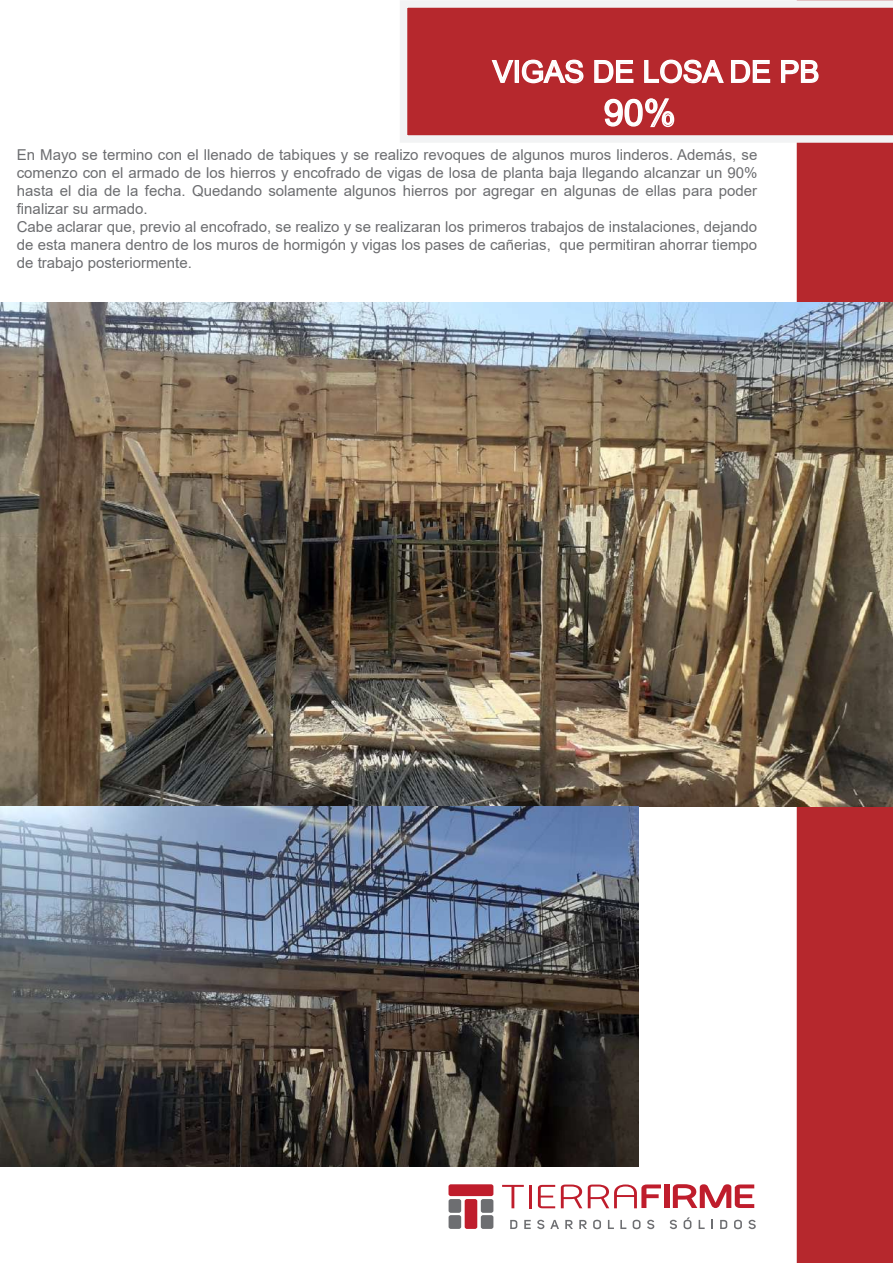
<style>
.page{position:relative;width:893px;height:1263px;background:#fff}
.page>*{position:absolute;margin:0;border:0;box-sizing:border-box;transform-origin:0 0}
.t1{font:36px "Arial";color:#fff}
.t2{font:30px "Arial";color:#fff}
.t3{font:15px/18px "Arial";color:#6c6d70}
</style>
<div class="page">
<div style="left:797px;top:0;width:96px;height:1263px;background:#b6282d"></div>
<svg style="left:502px;top:1185px;width:22px;height:23px"></svg>
<hr style="left:529px;top:1185px;width:3px;height:23px;background:#bf1d2c">
<svg style="left:538px;top:1185px;width:17px;height:23px"></svg>
<svg style="left:561px;top:1184px;width:21px;height:24px"></svg>
<svg style="left:588px;top:1184px;width:73px;height:24px"></svg>
<div style="left:664px;top:1184px;width:5px;height:24px;background:#bf1d2c"></div>
<svg style="left:673px;top:1184px;width:81px;height:24px"></svg>
<svg style="left:510px;top:1220px;width:7px;height:9px"></svg>
<svg style="left:524px;top:1220px;width:7px;height:9px"></svg>
<svg style="left:537px;top:1220px;width:22px;height:9px"></svg>
<svg style="left:565px;top:1220px;width:8px;height:9px"></svg>
<svg style="left:579px;top:1220px;width:8px;height:9px"></svg>
<svg style="left:593px;top:1220px;width:8px;height:9px"></svg>
<svg style="left:608px;top:1220px;width:6px;height:9px"></svg>
<svg style="left:620px;top:1220px;width:6px;height:9px"></svg>
<svg style="left:633px;top:1220px;width:7px;height:9px"></svg>
<svg style="left:647px;top:1220px;width:7px;height:9px"></svg>
<svg style="left:670px;top:1220px;width:7px;height:9px"></svg>
<svg style="left:684px;top:1217px;width:7px;height:12px"></svg>
<svg style="left:699px;top:1220px;width:6px;height:9px"></svg>
<svg style="left:711px;top:1220px;width:2px;height:9px"></svg>
<svg style="left:720px;top:1220px;width:7px;height:9px"></svg>
<svg style="left:734px;top:1220px;width:8px;height:9px"></svg>
<svg style="left:748px;top:1220px;width:8px;height:9px"></svg>
<div style="left:448px;top:1184px;width:45px;height:12px;background:#bf1d2c;border-radius:2px"></div>
<div style="left:449px;top:1199px;width:12px;height:14px;background:#6d6e71;border-radius:2px"></div>
<div style="left:449px;top:1215px;width:12px;height:14px;background:#6d6e71;border-radius:2px"></div>
<div style="left:481px;top:1199px;width:12px;height:14px;background:#6d6e71;border-radius:2px"></div>
<div style="left:481px;top:1215px;width:12px;height:14px;background:#6d6e71;border-radius:2px"></div>
<div style="left:465px;top:1199px;width:12px;height:30px;background:#bf1d2c;border-radius:2px"></div>
<svg style="left:400px;top:0;width:493px;height:143px;fill:#b6282d"></svg>
<svg style="left:491px;top:59px;width:24px;height:26px"></svg>
<div style="left:515px;top:60px;width:4px;height:23px;border:2px solid #fff"></div>
<svg style="left:521px;top:57px;width:63px;height:27px"></svg>
<svg style="left:593px;top:59px;width:41px;height:25px"></svg>
<svg style="left:643px;top:57px;width:128px;height:27px;background:#ca6569"></svg>
<svg style="left:780px;top:59px;width:40px;height:25px"></svg>
<svg style="left:604px;top:98px;width:71px;height:30px;background:#cd6c70"></svg>
<img style="left:0;top:303px;width:893px;height:504px">
<img style="left:0;top:807px;width:639px;height:359px">
<h2 class="t2" style="left:493px;top:51px;width:328px">VIGAS DE LOSA DE PB</h2>
<h1 class="t1" style="left:604px;top:88px;width:74px">90%</h1>
<p class="t3" style="left:17px;top:145px;width:742px">En Mayo se termino con el llenado de tabiques y se realizo revoques de algunos muros linderos. Además, se comenzo con el armado de los hierros y encofrado de vigas de losa de planta baja llegando alcanzar un 90% hasta el dia de la fecha. Quedando solamente algunos hierros por agregar en algunas de ellas para poder finalizar su armado.<br>Cabe aclarar que, previo al encofrado, se realizo y se realizaran los primeros trabajos de instalaciones, dejando de esta manera dentro de los muros de hormigón y vigas los pases de cañerias, que permitiran ahorrar tiempo de trabajo posteriormente.</p>
</div>
